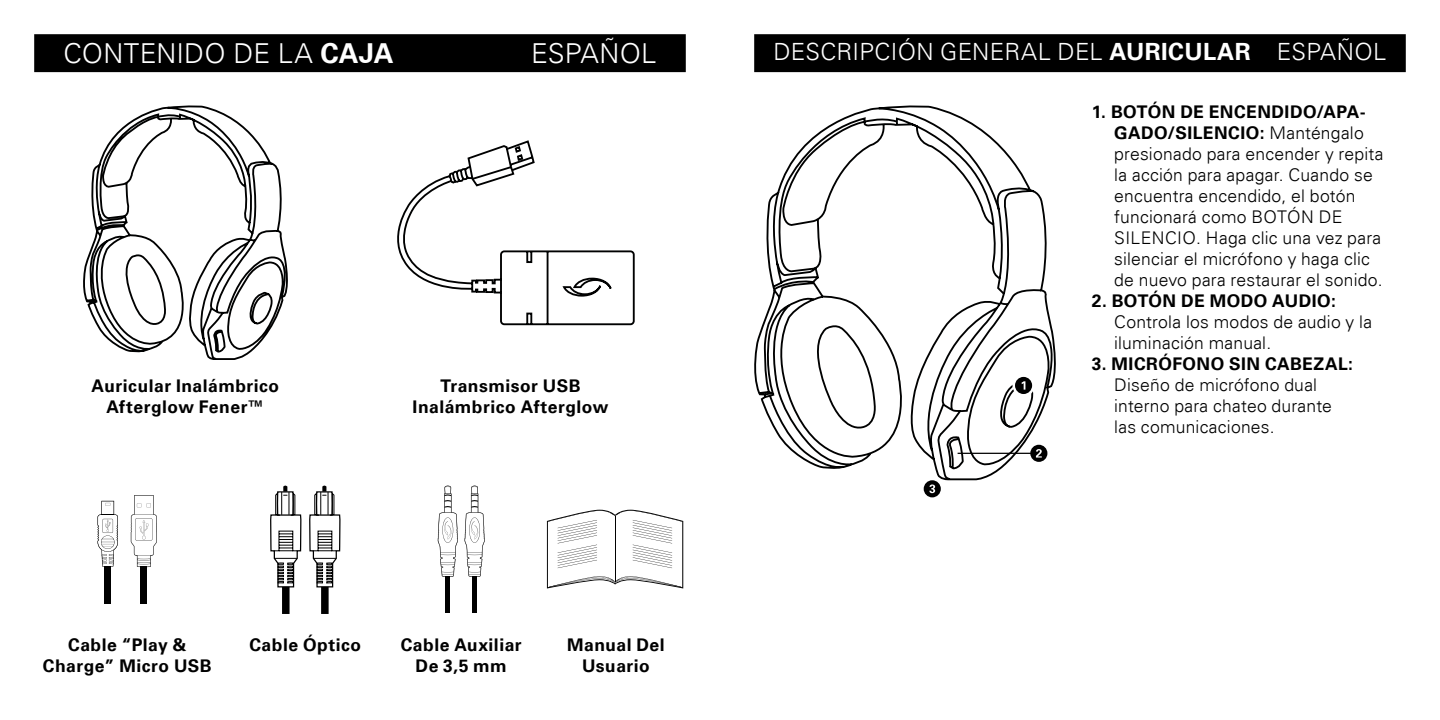
<style>
.page{position:relative;width:1440px;height:720px;background:#fff}
.page>*{position:absolute;margin:0;border:0;box-sizing:border-box;transform-origin:0 0}
.t1{font:300 27.5px "Univers";letter-spacing:.005em;color:#fff}
.t2{font:300 23.75px "Univers";letter-spacing:.015em;color:#fff}
.t3{font:300 17.5px/21px "Univers";letter-spacing:.015em;color:#000}
.t4{font:700 17.5px/21px "Univers";letter-spacing:.025em;color:#000;text-align:center}
.s1{font-weight:700}
</style>
<div class="page">
<div style="left:35px;top:35px;width:650px;height:36px;background:#000"></div>
<div style="left:34px;top:34px;width:652px;height:38px;border:2px solid #000"></div>
<div style="left:755px;top:35px;width:650px;height:36px;background:#000"></div>
<div style="left:754px;top:34px;width:652px;height:38px;border:2px solid #000"></div>
<svg style="left:83px;top:105px;width:205px;height:415px"></svg>
<svg style="left:754px;top:105px;width:302px;height:376px"></svg>
<svg style="left:397px;top:140px;width:238px;height:186px"></svg>
<hr style="left:446px;top:577px;width:4px;height:36px;background:#000">
<hr style="left:473px;top:577px;width:4px;height:36px;background:#000">
<svg style="left:465px;top:486px;width:20px;height:91px"></svg>
<svg style="left:438px;top:486px;width:20px;height:91px"></svg>
<svg style="left:547px;top:510px;width:136px;height:79px"></svg>
<div style="left:104px;top:567px;width:7px;height:37px;background:#000"></div>
<div style="left:141px;top:567px;width:6px;height:37px;background:#000"></div>
<svg style="left:131px;top:495px;width:26px;height:72px"></svg>
<svg style="left:98px;top:501px;width:20px;height:66px"></svg>
<svg style="left:309px;top:486px;width:32px;height:102px"></svg>
<div style="left:321px;top:587px;width:8px;height:27px;background:#000"></div>
<svg style="left:270px;top:486px;width:32px;height:102px"></svg>
<div style="left:282px;top:587px;width:8px;height:27px;background:#000"></div>
<svg style="left:1012px;top:374px;width:23px;height:23px"></svg>
<svg style="left:1028px;top:442px;width:22px;height:22px"></svg>
<svg style="left:921px;top:478px;width:22px;height:20px"></svg>
<hr style="left:958px;top:453px;width:73px;height:1px;background:#000">
<h1 class="t1" style="left:63px;top:37px;width:332px">Contenido de la <span class="s1">caja</span></h1>
<h1 class="t1" style="left:531px;top:37px;width:127px">español</h1>
<h2 class="t2" style="left:774px;top:37px;width:614px">Descripción general del <span class="s1">auricular</span> español</h2>
<p class="t4" style="left:92px;top:377px;width:189px">Auricular Inalámbrico<br>Afterglow Fener™</p>
<p class="t4" style="left:413px;top:377px;width:197px;text-align:left;text-indent:28px">Transmisor USB<br>Inalámbrico Afterglow</p>
<p class="t4" style="left:43px;top:635px;width:158px;text-align:left;text-indent:25px">Cable “Play &amp;<br>Charge” Micro USB</p>
<p class="t4" style="left:249px;top:635px;width:113px">Cable óptico</p>
<p class="t4" style="left:401px;top:635px;width:122px">Cable Auxiliar<br>De 3,5 mm</p>
<p class="t4" style="left:567px;top:635px;width:99px">Manual Del<br>Usuario</p>
<p class="t4" style="left:1092px;top:102px;width:33px">1. BOTÓN</p>
<p class="t4" style="left:1180px;top:102px;width:42px">DE ENCENDIDO</p>
<p class="t4" style="left:1316px;top:102px;width:51px">/APA-</p>
<p class="t4" style="left:1114px;top:123px;width:28px">GADO</p>
<p class="t4" style="left:1168px;top:123px;width:20px">/SILENCIO</p>
<p class="t3" style="left:1114px;top:122px;width:271px;text-indent:146px"><span class="s1">:</span> Manténgalo presionado para encender y repita la acción para apagar. Cuando se encuentra encendido, el botón funcionará como BOTÓN</p>
<p class="t3" style="left:1319px;top:206px;width:24px">DE</p>
<p class="t3" style="left:1114px;top:227px;width:11px">SILENCIO</p>
<p class="t3" style="left:1114px;top:227px;width:270px;text-indent:82px">. Haga clic una vez para silenciar el micrófono y haga clic de nuevo para restaurar el sonido.</p>
<p class="t4" style="left:1092px;top:291px;width:34px">2. BOTÓN</p>
<p class="t4" style="left:1181px;top:291px;width:60px">DE MODO</p>
<p class="t4" style="left:1272px;top:291px;width:38px">AUDIO</p>
<p class="t4" style="left:1331px;top:291px;width:6px">:</p>
<p class="t3" style="left:1114px;top:311px;width:259px">Controla los modos de audio y la iluminación manual.</p>
<p class="t4" style="left:1092px;top:354px;width:49px">3. MICRÓ</p>
<p class="t4" style="left:1172px;top:354px;width:25px">FONO</p>
<p class="t4" style="left:1229px;top:354px;width:11px">SIN</p>
<p class="t4" style="left:1265px;top:354px;width:13px">CABEZAL</p>
<p class="t4" style="left:1348px;top:354px;width:6px">:</p>
<p class="t3" style="left:1114px;top:374px;width:219px">Diseño de micrófono dual interno para chateo durante las comunicaciones.</p>
</div>
